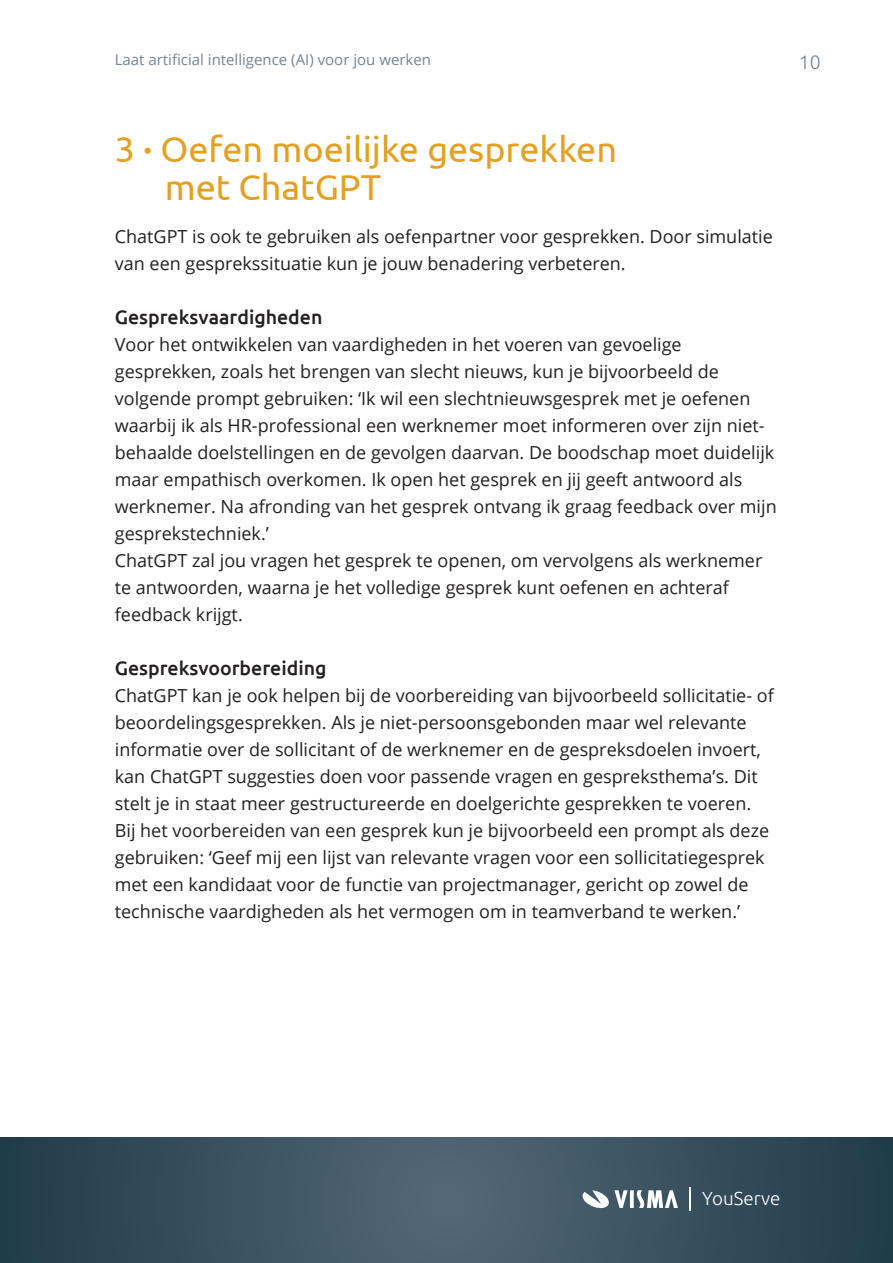
<style>
.page{position:relative;width:893px;height:1263px;background:#fff}
.page>*{position:absolute;margin:0;border:0;box-sizing:border-box;transform-origin:0 0}
.KOP{font:36px/37.5px "Ubuntu";color:#e3a023}
.SUBKOP{font:500 19.5px "Ubuntu";color:#231f20}
.t1{font:300 19.5px "Ubuntu";color:#748595}
.t2{font:300 18.75px "Ubuntu";color:#fff}
.PLAT{font:18px/27px "Open Sans";color:#231f20}
.t3{font:15px "Open Sans";color:#748595}
.s1{font-size:24px}
</style>
<div class="page">
<svg style="left:0;top:1137px;width:893px;height:126px;background:#395160"></svg>
<svg style="left:582px;top:1190px;width:96px;height:19px"></svg>
<svg style="left:690px;top:1187px;width:1px;height:24px"></svg>
<p class="t3" style="left:115px;top:50px;width:318px">Laat artificial intelligence (AI) voor jou werken</p>
<p class="t1" style="left:799px;top:50px;width:23px">10</p>
<p class="KOP" style="left:165px;top:129px;width:454px;text-indent:-50px">3 <span class="s1">•</span> Oefen moeilijke gesprekken met ChatGPT</p>
<p class="PLAT" style="left:115px;top:223px;width:660px">ChatGPT is ook te gebruiken als oefenpartner voor gesprekken. Door simulatie van een gesprekssituatie kun je jouw benadering verbeteren.</p>
<p class="SUBKOP" style="left:115px;top:305px;width:209px">Gespreksvaardigheden</p>
<p class="PLAT" style="left:115px;top:331px;width:663px">Voor het ontwikkelen van vaardigheden in het voeren van gevoelige gesprekken, zoals het brengen van slecht nieuws, kun je bijvoorbeeld de volgende prompt gebruiken: ‘Ik wil een slechtnieuwsgesprek met je oefenen waarbij ik als HR-professional een werknemer moet informeren over zijn niet&shy;behaalde doelstellingen en de gevolgen daarvan. De boodschap moet duidelijk maar empathisch overkomen. Ik open het gesprek en jij geeft antwoord als werknemer. Na afronding van het gesprek ontvang ik graag feedback over mijn gesprekstechniek.’</p>
<p class="PLAT" style="left:115px;top:547px;width:649px">ChatGPT zal jou vragen het gesprek te openen, om vervolgens als werknemer te antwoorden, waarna je het volledige gesprek kunt oefenen en achteraf feedback krijgt.</p>
<p class="SUBKOP" style="left:115px;top:656px;width:213px">Gespreksvoorbereiding</p>
<p class="PLAT" style="left:115px;top:682px;width:660px">ChatGPT kan je ook helpen bij de voorbereiding van bijvoorbeeld sollicitatie- of beoordelingsgesprekken. Als je niet-persoonsgebonden maar wel relevante informatie over de sollicitant of de werknemer en de gespreksdoelen invoert, kan ChatGPT suggesties doen voor passende vragen en gespreksthema’s. Dit stelt je in staat meer gestructureerde en doelgerichte gesprekken te voeren.<br>Bij het voorbereiden van een gesprek kun je bijvoorbeeld een prompt als deze gebruiken: ‘Geef mij een lijst van relevante vragen voor een sollicitatiegesprek met een kandidaat voor de functie van projectmanager, gericht op zowel de technische vaardigheden als het vermogen om in teamverband te werken.’</p>
<p class="t2" style="left:702px;top:1186px;width:80px">YouServe</p>
</div>
